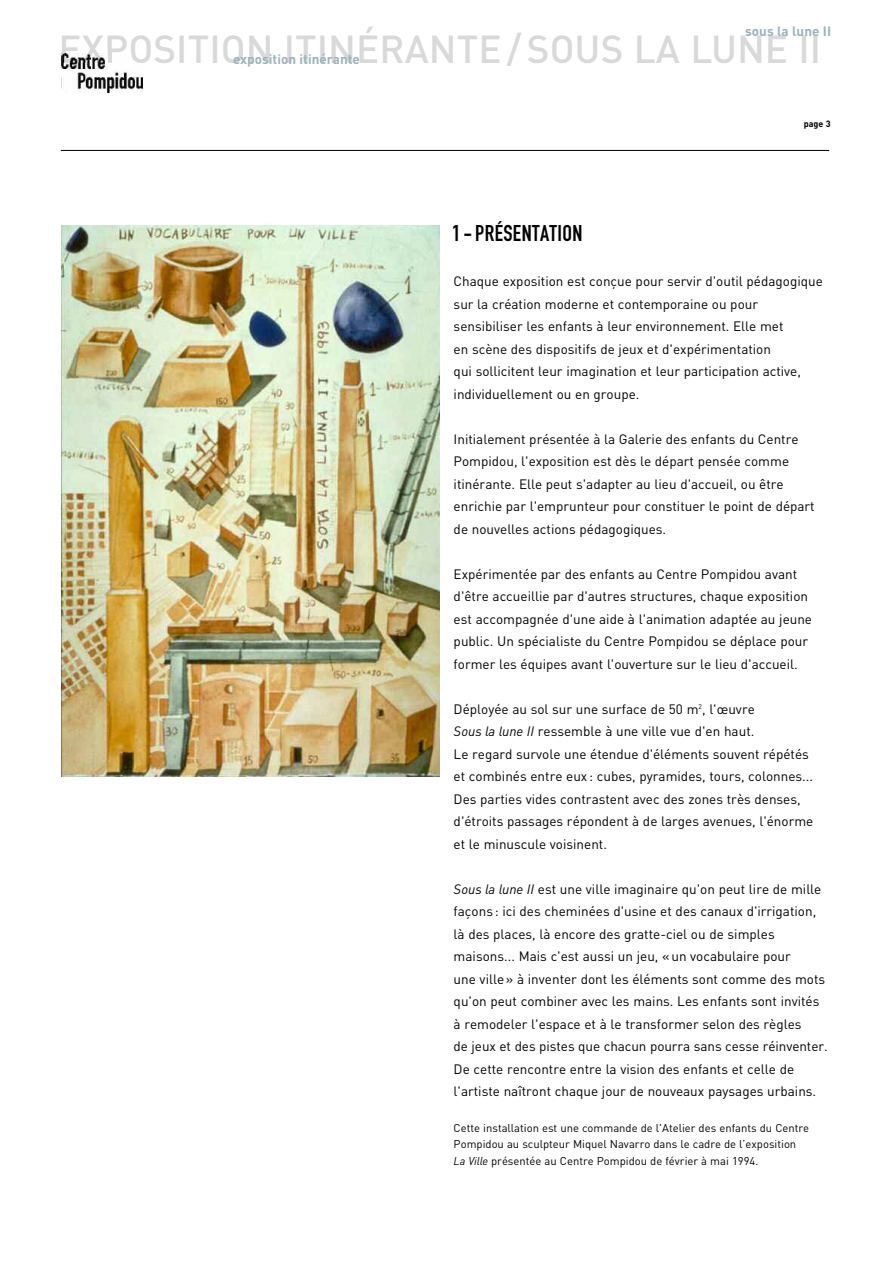
<style>
.page{position:relative;width:893px;height:1263px;background:#fff}
.page>*{position:absolute;margin:0;border:0;box-sizing:border-box;transform-origin:0 0}
.t1{font:500 38.55px "DINOT";color:#d9d9d9}
.t2{font:22.5px "DIN Engschrift Std";letter-spacing:.02em;color:#000}
.t3{font:13.5px/22.5px "DINOT";color:#000}
.t4{font:700 13.5px "DINOT";color:#9ab3be}
.t5{font:11.25px/16.5px "DINOT";color:#000}
.t6{font:700 9px "DINOT";color:#000}
.s1{font-style:italic}
</style>
<div class="page">
<hr style="left:61px;top:150px;width:768px;height:1px;background:#000">
<img style="left:61px;top:225px;width:379px;height:551px">
<img style="left:62px;top:63px;width:80px;height:30px">
<img style="left:62px;top:53px;width:80px;height:10px">
<p class="t4" style="left:745px;top:26px;width:88px">sous la lune II</p>
<h1 class="t1" style="left:59px;top:35px;width:764px">EXPOSITION ITINÉRANTE/SOUS LA LUNE II</h1>
<p class="t4" style="left:233px;top:54px;width:128px">exposition itinérante</p>
<h2 class="t2" style="left:452px;top:225px;width:132px">1- PRÉSENTATION</h2>
<p class="t6" style="left:804px;top:121px;width:28px">page 3</p>
<p class="t3" style="left:454px;top:272px;width:371px">Chaque exposition est conçue pour servir d'outil pédagogique sur la création moderne et contemporaine ou pour sensibiliser les enfants à leur environnement. Elle met<br>en scène des dispositifs de jeux et d'expérimentation<br>qui sollicitent leur imagination et leur participation active, individuellement ou en groupe.</p>
<p class="t3" style="left:454px;top:429px;width:363px">Initialement présentée à la Galerie des enfants du Centre Pompidou, l'exposition est dès le départ pensée comme itinérante. Elle peut s'adapter au lieu d'accueil, ou être enrichie par l'emprunteur pour constituer le point de départ de nouvelles actions pédagogiques.</p>
<p class="t3" style="left:454px;top:564px;width:360px">Expérimentée par des enfants au Centre Pompidou avant d'être accueillie par d'autres structures, chaque exposition est accompagnée d'une aide à l'animation adaptée au jeune public. Un spécialiste du Centre Pompidou se déplace pour former les équipes avant l'ouverture sur le lieu d'accueil.</p>
<p class="t3" style="left:454px;top:699px;width:361px">Déployée au sol sur une surface de 50 m<sup>2</sup>, l'œuvre<br><span class="s1">Sous la lune II</span> ressemble à une ville vue d'en haut.<br>Le regard survole une étendue d'éléments souvent répétés et combinés entre eux : cubes, pyramides, tours, colonnes...<br>Des parties vides contrastent avec des zones très denses, d'étroits passages répondent à de larges avenues, l'énorme et le minuscule voisinent.</p>
<p class="t3" style="left:454px;top:879px;width:376px"><span class="s1">Sous la lune II</span> est une ville imaginaire qu'on peut lire de mille façons : ici des cheminées d'usine et des canaux d'irrigation, là des places, là encore des gratte-ciel ou de simples maisons... Mais c'est aussi un jeu, «un vocabulaire pour<br>une ville» à inventer dont les éléments sont comme des mots qu'on peut combiner avec les mains. Les enfants sont invités à remodeler l'espace et à le transformer selon des règles<br>de jeux et des pistes que chacun pourra sans cesse réinventer.<br>De cette rencontre entre la vision des enfants et celle de l'artiste naîtront chaque jour de nouveaux paysages urbains.</p>
<p class="t5" style="left:454px;top:1120px;width:357px">Cette installation est une commande de l'Atelier des enfants du Centre<br>Pompidou au sculpteur Miquel Navarro dans le cadre de l’exposition<br><span class="s1">La Ville</span> présentée au Centre Pompidou de février à mai 1994.</p>
</div>
